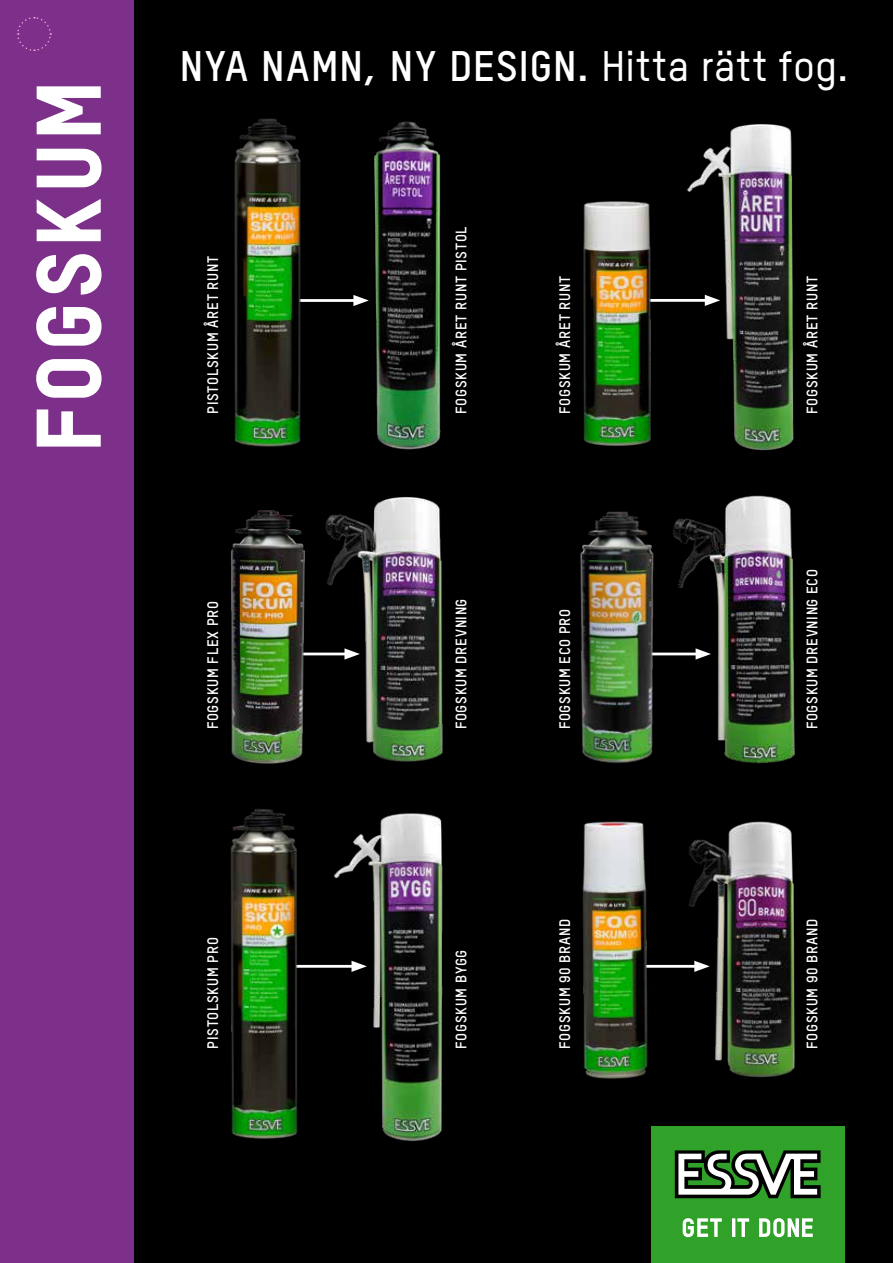
<style>
.page{position:relative;width:893px;height:1263px;background:#fff}
.page>*{position:absolute;margin:0;border:0;box-sizing:border-box;transform-origin:0 0}
.t1{font:800 90px "TSTAR";letter-spacing:.055em;color:#fff}
.t2{font:700 42px "TSTAR";letter-spacing:.03em;color:#fff}
.t3{font:700 15px "TSTAR";letter-spacing:.045em;color:#fff}
.s1{font-weight:500}
</style>
<div class="page">
<div style="left:72px;top:0;width:821px;height:1263px;background:#000"></div>
<div style="left:0;top:0;width:134px;height:1263px;background:#7d3089"></div>
<div style="left:651px;top:1126px;width:193px;height:137px;background:#31a229"></div>
<svg style="left:683px;top:1218px;width:130px;height:19px"></svg>
<svg style="left:675px;top:1150px;width:146px;height:48px"></svg>
<hr style="left:267px;top:965px;width:90px;height:3px;background:#fff">
<hr style="left:260px;top:653px;width:90px;height:2px;background:#fff">
<hr style="left:610px;top:965px;width:90px;height:3px;background:#fff">
<hr style="left:269px;top:299px;width:90px;height:3px;background:#fff">
<svg style="left:353px;top:295px;width:11px;height:11px"></svg>
<hr style="left:620px;top:299px;width:90px;height:3px;background:#fff">
<img style="left:685px;top:821px;width:110px;height:257px">
<img style="left:331px;top:813px;width:112px;height:328px">
<img style="left:324px;top:497px;width:119px;height:265px">
<img style="left:364px;top:121px;width:77px;height:329px">
<img style="left:234px;top:118px;width:69px;height:329px">
<img style="left:583px;top:201px;width:70px;height:245px">
<img style="left:681px;top:124px;width:113px;height:327px">
<img style="left:230px;top:809px;width:74px;height:330px">
<img style="left:231px;top:510px;width:90px;height:254px">
<img style="left:582px;top:821px;width:70px;height:258px">
<img style="left:664px;top:495px;width:131px;height:269px">
<img style="left:580px;top:511px;width:84px;height:252px">
<svg style="left:17px;top:17px;width:35px;height:34px"></svg>
<h1 class="t1" style="left:13px;top:452px;width:373px;rotate:-90deg">FOGSKUM</h1>
<h2 class="t2" style="left:180px;top:41px;width:670px">NYA NAMN, NY DESIGN. <span class="s1">Hitta rätt fog.</span></h2>
<p class="t3" style="left:204px;top:414px;width:159px;rotate:-90deg">PISTOLSKUM ÅRET RUNT</p>
<p class="t3" style="left:452px;top:414px;width:189px;rotate:-90deg">FOGSKUM ÅRET RUNT PISTOL</p>
<p class="t3" style="left:556px;top:414px;width:139px;rotate:-90deg">FOGSKUM ÅRET RUNT</p>
<p class="t3" style="left:452px;top:729px;width:132px;rotate:-90deg">FOGSKUM DREVNING</p>
<p class="t3" style="left:204px;top:729px;width:130px;rotate:-90deg">FOGSKUM FLEX PRO</p>
<p class="t3" style="left:556px;top:729px;width:122px;rotate:-90deg">FOGSKUM ECO PRO</p>
<p class="t3" style="left:204px;top:1049px;width:113px;rotate:-90deg">PISTOLSKUM PRO</p>
<p class="t3" style="left:452px;top:1049px;width:101px;rotate:-90deg">FOGSKUM BYGG</p>
<p class="t3" style="left:556px;top:1049px;width:132px;rotate:-90deg">FOGSKUM 90 BRAND</p>
<p class="t3" style="left:803px;top:414px;width:139px;rotate:-90deg">FOGSKUM ÅRET RUNT</p>
<p class="t3" style="left:803px;top:729px;width:162px;rotate:-90deg">FOGSKUM DREVNING ECO</p>
<p class="t3" style="left:803px;top:1049px;width:132px;rotate:-90deg">FOGSKUM 90 BRAND</p>
</div>
